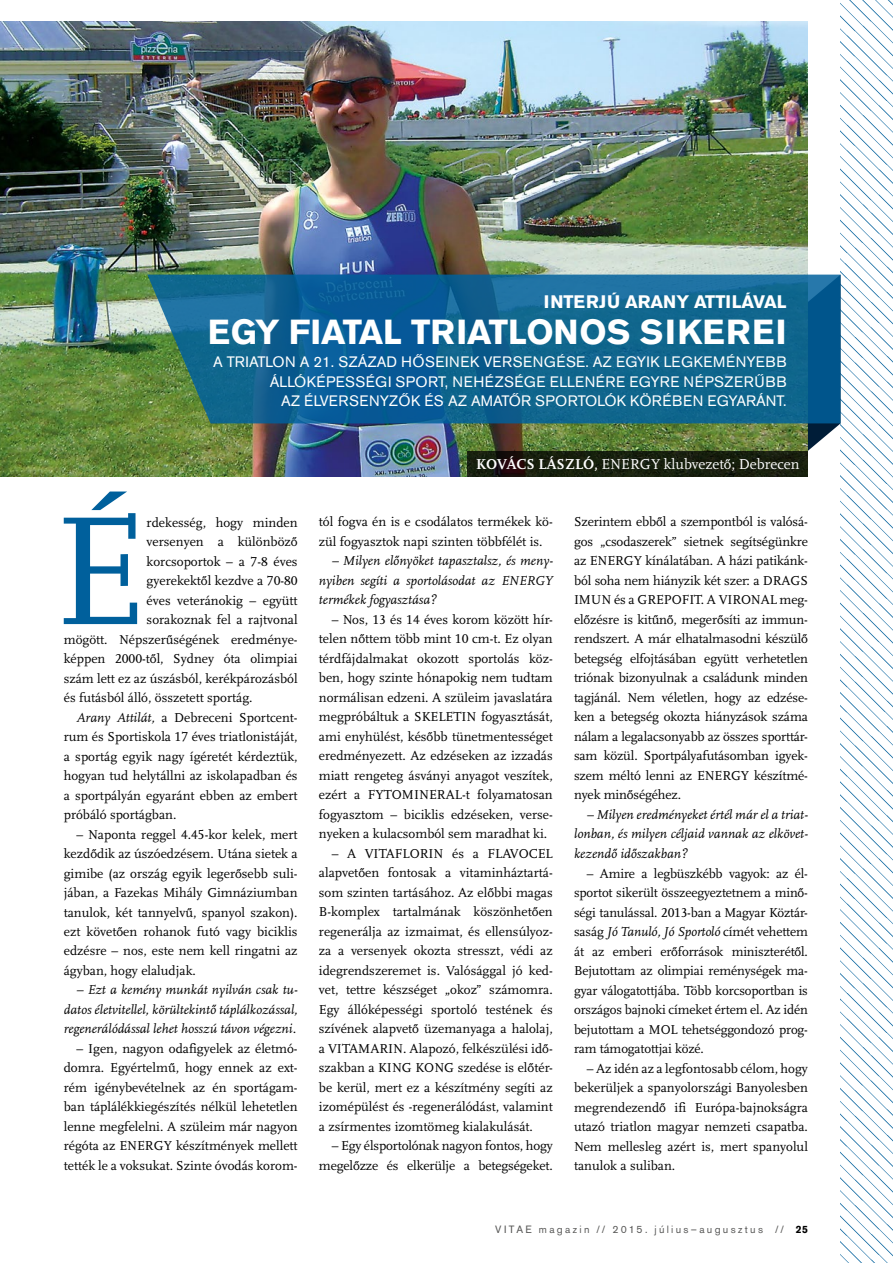
<style>
.page{position:relative;width:893px;height:1263px;background:#fff}
.page>*{position:absolute;margin:0;border:0;box-sizing:border-box;transform-origin:0 0}
.t1{font:161.25px "Scala CELF";color:#00609c}
.t2{font:700 34.5px "Akzidenz Grotesk BECE";color:#fff}
.t3{font:700 18px "Akzidenz Grotesk BECE";color:#fff}
.t4{font:15px/19.5px "Akzidenz Grotesk BECE";letter-spacing:.02em;color:#fff;text-align:right}
.t5{font:15px "Scala CELF";color:#fff}
.t6{font:13.5px/19.5px "Scala CELF";color:#000;text-align:justify}
.t7{font:italic 13.5px/19.5px "Scala Pro";color:#000;text-align:justify}
.t8{font:10.5px "Akzidenz Grotesk BECE";letter-spacing:.22em;color:#575756}
.s1{font-family:"Scala Pro";font-style:italic}
.s2{font-weight:700}
.s3{font-family:"Scala CELF";font-style:normal}
.s4{font-weight:700;color:#000}
</style>
<div class="page">
<img style="left:840px;top:0;width:53px;height:1263px">
<img style="left:0;top:21px;width:808px;height:455px">
<svg style="left:808px;top:423px;width:32px;height:28px"></svg>
<svg style="left:147px;top:275px;width:693px;height:148px;background:#13658e"></svg>
<svg style="left:468px;top:451px;width:340px;height:25px;background:#181e0e"></svg>
<h3 class="t3" style="left:544px;top:291px;width:244px">INTERJÚ ARANY ATTILÁVAL</h3>
<h2 class="t2" style="left:208px;top:312px;width:580px">EGY FIATAL TRIATLONOS SIKEREI</h2>
<p class="t4" style="left:213px;top:353px;width:575px">A TRIATLON A 21. SZÁZAD HŐSEINEK VERSENGÉSE. AZ EGYIK LEGKEMÉNYEBB<br>ÁLLÓKÉPESSÉGI SPORT, NEHÉZSÉGE ELLENÉRE EGYRE NÉPSZERŰBB<br>AZ ÉLVERSENYZŐK ÉS AZ AMATŐR SPORTOLÓK KÖRÉBEN EGYARÁNT.</p>
<h1 class="t1" style="left:53px;top:475px;width:95px">É</h1>
<p class="t6" style="left:147px;top:512px;width:152px">rdekesség, hogy minden</p>
<p class="t6" style="left:147px;top:532px;width:152px">versenyen a különböző</p>
<p class="t6" style="left:147px;top:551px;width:152px">korcsoportok – a 7-8 éves</p>
<p class="t6" style="left:147px;top:571px;width:152px">gyerekektől kezdve a 70-80</p>
<p class="t6" style="left:147px;top:590px;width:153px">éves veteránokig – együtt</p>
<p class="t6" style="left:147px;top:610px;width:153px">sorakoznak fel a rajtvonal</p>
<p class="t6" style="left:64px;top:629px;width:235px">mögött. Népszerűségének eredménye-</p>
<p class="t6" style="left:64px;top:649px;width:235px">képpen 2000-től, Sydney óta olimpiai</p>
<p class="t6" style="left:64px;top:668px;width:235px">szám lett ez az úszásból, kerékpározásból</p>
<p class="t6" style="left:64px;top:688px;width:190px">és futásból álló, összetett sportág.</p>
<p class="t6" style="left:77px;top:707px;width:223px"><span class="s1">Arany Attilát,</span> a Debreceni Sportcent-</p>
<p class="t6" style="left:64px;top:727px;width:235px">rum és Sportiskola 17 éves triatlonistáját,</p>
<p class="t6" style="left:64px;top:746px;width:235px">a sportág egyik nagy ígéretét kérdeztük,</p>
<p class="t6" style="left:64px;top:766px;width:235px">hogyan tud helytállni az iskolapadban és</p>
<p class="t6" style="left:64px;top:785px;width:235px">a sportpályán egyaránt ebben az embert</p>
<p class="t6" style="left:64px;top:805px;width:114px">próbáló sportágban.</p>
<p class="t6" style="left:64px;top:824px;width:235px;text-indent:13px">– Naponta reggel 4.45-kor kelek, mert kezdődik az úszóedzésem. Utána sietek a gimibe (az ország egyik legerősebb suli&shy;jában, a Fazekas Mihály Gimnáziumban tanulok, két tannyelvű, spanyol szakon). ezt követően rohanok futó vagy biciklis edzésre – nos, este nem kell ringatni az ágyban, hogy elaludjak.</p>
<p class="t7" style="left:64px;top:980px;width:235px;text-indent:13px">– Ezt a kemény munkát nyilván csak tu&shy;datos életvitellel, körültekintő táplálkozással, regenerálódással lehet hosszú távon végezni.</p>
<p class="t6" style="left:64px;top:1039px;width:235px;text-indent:13px">– Igen, nagyon odafigyelek az életmó&shy;domra. Egyértelmű, hogy ennek az ext&shy;rém igénybevételnek az én sportágam&shy;ban táplálékkiegészítés nélkül lehetetlen lenne megfelelni. A szüleim már nagyon régóta az ENERGY készítmények mellett tették le a voksukat. Szinte óvodás korom-</p>
<p class="t5" style="left:476px;top:455px;width:325px"><span class="s2">KOVÁCS LÁSZLÓ,</span> ENERGY klubvezető; Debrecen</p>
<p class="t6" style="left:319px;top:512px;width:235px">tól fogva én is e csodálatos termékek kö&shy;zül fogyasztok napi szinten többfélét is.</p>
<p class="t7" style="left:319px;top:551px;width:235px;text-indent:13px">– Milyen előnyöket tapasztalsz, és men - nyiben segíti a sportolásodat az ENERGY termékek fogyasztása?</p>
<p class="t6" style="left:319px;top:610px;width:235px;text-indent:13px">– Nos, 13 és 14 éves korom között hír&shy;telen nőttem több mint 10 cm-t. Ez olyan térdfájdalmakat okozott sportolás köz&shy;ben, hogy szinte hónapokig nem tudtam normálisan edzeni. A szüleim javaslatára megpróbáltuk a SKELETIN fogyasztását, ami enyhülést, később tünetmentességet eredményezett. Az edzéseken az izzadás miatt rengeteg ásványi anyagot veszítek, ezért a FYTOMINERAL-t folyamatosan fogyasztom – biciklis edzéseken, verse&shy;nyeken a kulacsomból sem maradhat ki.</p>
<p class="t6" style="left:319px;top:844px;width:235px;text-indent:13px">– A VITAFLORIN és a FLAVOCEL alapvetően fontosak a vitaminháztartá&shy;som szinten tartásához. Az előbbi magas B-komplex tartalmának köszönhetően regenerálja az izmaimat, és ellensúlyoz&shy;za a versenyek okozta stresszt, védi az idegrendszeremet is. Valósággal jó ked&shy;vet, tettre készséget „okoz” számomra.<br>Egy állóképességi sportoló testének és szívének alapvető üzemanyaga a halolaj, a VITAMARIN. Alapozó, felkészülési idő&shy;szakban a KING KONG szedése is előtér&shy;be kerül, mert ez a készítmény segíti az izomépülést és -regenerálódást, valamint a zsírmentes izomtömeg kialakulását.</p>
<p class="t6" style="left:319px;top:1136px;width:235px;text-align:right">– Egy élsportolónak nagyon fontos, hogy megelőzze és elkerülje a betegségeket.</p>
<p class="t6" style="left:574px;top:512px;width:235px">Szerintem ebből a szempontból is valósá&shy;gos „csodaszerek” sietnek segítségünkre az ENERGY kínálatában. A házi patikánk&shy;ból soha nem hiányzik két szer: a DRAGS IMUN és a GREPOFIT. A VIRONAL meg&shy;előzésre is kitűnő, megerősíti az immun&shy;rendszert. A már elhatalmasodni készülő betegség elfojtásában együtt verhetetlen triónak bizonyulnak a családunk minden tagjánál. Nem véletlen, hogy az edzése&shy;ken a betegség okozta hiányzások száma nálam a legalacsonyabb az összes sporttár&shy;sam közül. Sportpályafutásomban igyek&shy;szem méltó lenni az ENERGY készítmé&shy;nyek minőségéhez.</p>
<p class="t7" style="left:574px;top:804px;width:235px;text-indent:13px">– Milyen eredményeket értél már el a triat&shy;lonban, és milyen céljaid vannak az elkövet&shy;kezendő időszakban?</p>
<p class="t6" style="left:574px;top:863px;width:235px;text-indent:13px">– Amire a legbüszkébb vagyok: az él&shy;sportot sikerült összeegyeztetnem a minő&shy;ségi tanulással. 2013-ban a Magyar Köztár-</p>
<p class="t7" style="left:574px;top:922px;width:235px"><span class="s3">saság</span> Jó Tanuló, Jó Sportoló <span class="s3">címét vehettem</span></p>
<p class="t6" style="left:574px;top:941px;width:235px">át az emberi erőforrások miniszterétől.<br>Bejutottam az olimpiai reménységek ma&shy;gyar válogatottjába. Több korcsoportban is országos bajnoki címeket értem el. Az idén bejutottam a MOL tehetséggondozó prog&shy;ram támogatottjai közé.</p>
<p class="t6" style="left:574px;top:1058px;width:235px;text-indent:13px">– Az idén az a legfontosabb célom, hogy bekerüljek a spanyolországi Banyolesben megrendezendő ifi Európa-bajnokságra utazó triatlon magyar nemzeti csapatba.<br>Nem mellesleg azért is, mert spanyolul tanulok a suliban.</p>
<p class="t8" style="left:495px;top:1223px;width:314px">VITAE magazin // 2015. július–augusztus // <span class="s4">25</span></p>
</div>
